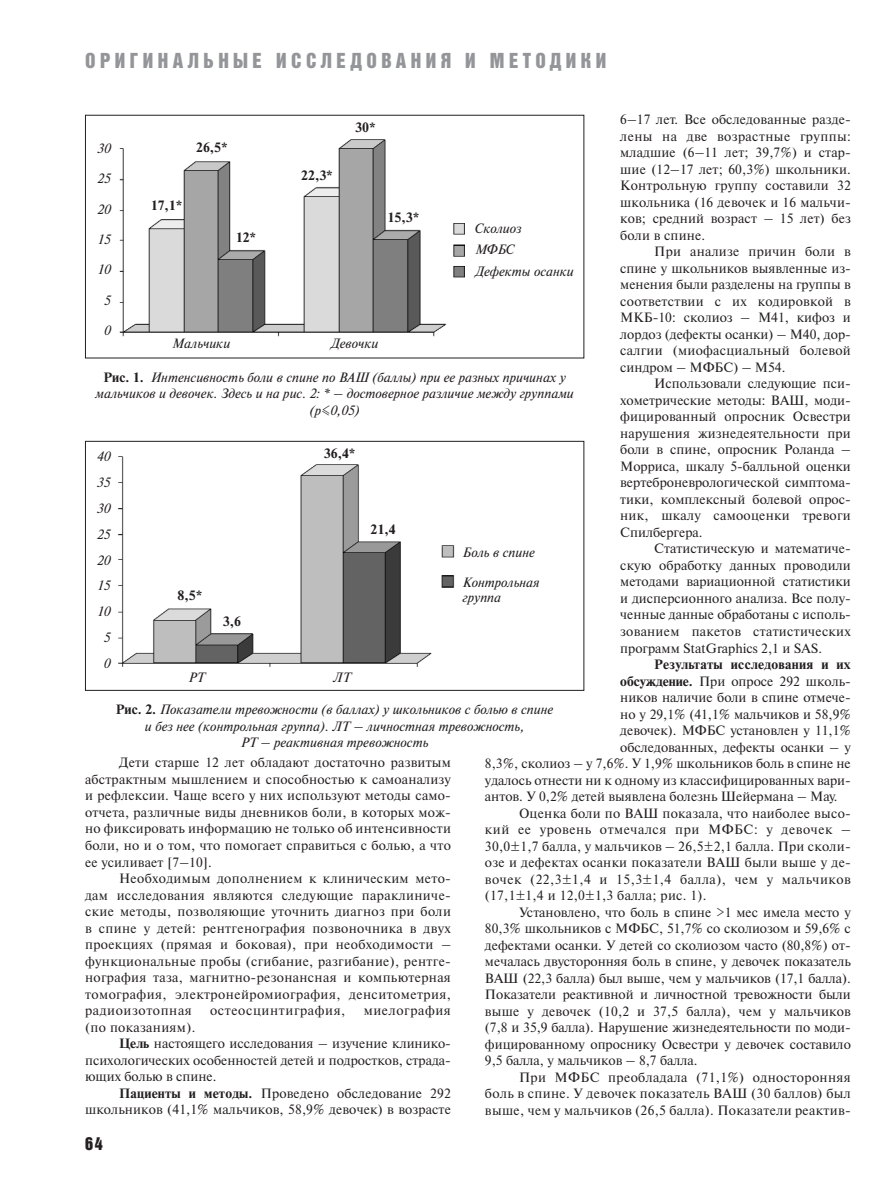
<style>
.page{position:relative;width:893px;height:1190px;background:#fff}
.page>*{position:absolute;margin:0;border:0;box-sizing:border-box;transform-origin:0 0}
.t1{font:21px "Bastion Kontrast";letter-spacing:.21em;color:#939598}
.t2{font:18px "Bastion Kontrast";color:#231f20}
.t3{font:13.5px/16.5px "Newton C";color:#231f20;text-align:justify}
.t4{font:italic 13.5px/25.8px "Newton C";color:#231f20;text-align:center}
.t5{font:13.5px "Newton C";letter-spacing:.02em;color:#231f20}
.t6{font:13.5px "Newton C";letter-spacing:.025em;color:#231f20}
.t7{font:700 13.5px "Newton C";letter-spacing:.02em;color:#231f20}
.t8{font:13.5px "Newton C";letter-spacing:.035em;color:#231f20}
.t9{font:13.5px "Newton C";letter-spacing:.04em;color:#231f20}
.t10{font:13.5px "Newton C";letter-spacing:.03em;color:#231f20}
.t11{font:13.5px "Newton C";letter-spacing:.045em;color:#231f20}
.s1{font-weight:700}
.s2{font-weight:700;font-style:normal}
</style>
<div class="page">
<img style="left:119px;top:139px;width:346px;height:197px">
<div style="left:85px;top:115px;width:499px;height:243px;border:1px solid #231f20"></div>
<img style="left:118px;top:456px;width:337px;height:211px">
<div style="left:85px;top:441px;width:499px;height:249px;border:1px solid #231f20"></div>
<h1 class="t1" style="left:85px;top:53px;width:522px">ОРИГИНАЛЬНЫЕ ИССЛЕДОВАНИЯ И МЕТОДИКИ</h1>
<p class="t3" style="left:620px;top:113px;width:232px">6–17 лет. Все обследованные разде&shy;лены на две возрастные группы: младшие (6–11 лет; 39,7%) и стар&shy;шие (12–17 лет; 60,3%) школьники.<br>Контрольную группу составили 32 школьника (16 девочек и 16 мальчи&shy;ков; средний возраст – 15 лет) без боли в спине.</p>
<p class="t3" style="left:620px;top:245px;width:232px;text-indent:34px">При анализе причин боли в спине у школьников выявленные из&shy;менения были разделены на группы в соответствии с их кодировкой в МКБ-10: сколиоз – М41, кифоз и лордоз (дефекты осанки) – М40, дор&shy;салгии (миофасциальный болевой синдром – МФБС) – М54.</p>
<p class="t3" style="left:620px;top:377px;width:232px;text-indent:34px">Использовали следующие пси&shy;хометрические методы: ВАШ, моди&shy;фицированный опросник Освестри нарушения жизнедеятельности при боли в спине, опросник Роланда – Морриса, шкалу 5-балльной оценки вертеброневрологической симптома&shy;тики, комплексный болевой опрос&shy;ник, шкалу самооценки тревоги Спилбергера.</p>
<p class="t3" style="left:620px;top:542px;width:232px;text-indent:34px">Статистическую и математиче&shy;скую обработку данных проводили методами вариационной статистики и дисперсионного анализа. Все полу&shy;ченные данные обработаны с исполь&shy;зованием пакетов статистических программ StatGraphics 2,1 и SAS.</p>
<p class="t7" style="left:654px;top:659px;width:198px">Результаты исследования и их</p>
<p class="t3" style="left:620px;top:674px;width:232px"><span class="s1">обсуждение.</span> При опросе 292 школь-</p>
<p class="t3" style="left:620px;top:690px;width:232px">ников наличие боли в спине отмече-</p>
<p class="t3" style="left:620px;top:707px;width:232px">но у 29,1% (41,1% мальчиков и 58,9%</p>
<p class="t3" style="left:620px;top:723px;width:232px">девочек). МФБС установлен у 11,1%</p>
<p class="t3" style="left:620px;top:740px;width:232px">обследованных, дефекты осанки – у</p>
<p class="t3" style="left:485px;top:756px;width:367px">8,3%, сколиоз – у 7,6%. У 1,9% школьников боль в спине не</p>
<p class="t3" style="left:485px;top:773px;width:367px">удалось отнести ни к одному из классифицированных вари-</p>
<p class="t3" style="left:485px;top:789px;width:354px">антов. У 0,2% детей выявлена болезнь Шейермана – Мау.</p>
<p class="t5" style="left:519px;top:808px;width:333px">Оценка боли по ВАШ показала, что наиболее высо-</p>
<p class="t9" style="left:485px;top:824px;width:367px">кий ее уровень отмечался при МФБС: у девочек –</p>
<p class="t5" style="left:485px;top:841px;width:367px">30,0±1,7 балла, у мальчиков – 26,5±2,1 балла. При сколи-</p>
<p class="t5" style="left:485px;top:857px;width:367px">озе и дефектах осанки показатели ВАШ были выше у де-</p>
<p class="t8" style="left:485px;top:874px;width:367px">вочек (22,3±1,4 и 15,3±1,4 балла), чем у мальчиков</p>
<p class="t5" style="left:485px;top:890px;width:223px">(17,1±1,4 и 12,0±1,3 балла; рис. 1).</p>
<p class="t3" style="left:519px;top:905px;width:333px">Установлено, что боль в спине &gt;1 мес имела место у</p>
<p class="t3" style="left:485px;top:921px;width:367px">80,3% школьников с МФБС, 51,7% со сколиозом и 59,6% с</p>
<p class="t3" style="left:485px;top:938px;width:367px">дефектами осанки. У детей со сколиозом часто (80,8%) от-</p>
<p class="t3" style="left:485px;top:954px;width:367px">мечалась двусторонняя боль в спине, у девочек показатель</p>
<p class="t3" style="left:485px;top:971px;width:367px">ВАШ (22,3 балла) был выше, чем у мальчиков (17,1 балла).</p>
<p class="t3" style="left:485px;top:987px;width:367px">Показатели реактивной и личностной тревожности были</p>
<p class="t3" style="left:485px;top:1004px;width:367px">выше у девочек (10,2 и 37,5 балла), чем у мальчиков</p>
<p class="t3" style="left:485px;top:1020px;width:367px">(7,8 и 35,9 балла). Нарушение жизнедеятельности по моди-</p>
<p class="t3" style="left:485px;top:1037px;width:367px">фицированному опроснику Освестри у девочек составило</p>
<p class="t3" style="left:485px;top:1053px;width:214px">9,5 балла, у мальчиков – 8,7 балла.</p>
<p class="t10" style="left:519px;top:1072px;width:333px">При МФБС преобладала (71,1%) односторонняя</p>
<p class="t6" style="left:485px;top:1088px;width:367px">боль в спине. У девочек показатель ВАШ (30 баллов) был</p>
<p class="t6" style="left:485px;top:1105px;width:367px">выше, чем у мальчиков (26,5 балла). Показатели реактив-</p>
<p class="t7" style="left:355px;top:122px;width:22px">30*</p>
<p class="t7" style="left:196px;top:142px;width:33px">26,5*</p>
<p class="t4" style="left:97px;top:137px;width:15px">30</p>
<p class="t4" style="left:97px;top:167px;width:15px">25</p>
<p class="t4" style="left:97px;top:197px;width:15px">20</p>
<p class="t4" style="left:97px;top:228px;width:15px">15</p>
<p class="t4" style="left:97px;top:258px;width:15px">10</p>
<p class="t4" style="left:104px;top:289px;width:8px">5</p>
<p class="t4" style="left:104px;top:319px;width:8px">0</p>
<p class="t7" style="left:301px;top:170px;width:33px">22,3*</p>
<p class="t7" style="left:151px;top:200px;width:33px">17,1*</p>
<p class="t7" style="left:387px;top:212px;width:33px">15,3*</p>
<p class="t4" style="left:475px;top:218px;width:100px;line-height:21.9px;text-align:left">Сколиоз<br>МФБС<br>Дефекты осанки</p>
<p class="t7" style="left:236px;top:232px;width:22px">12*</p>
<p class="t4" style="left:172px;top:331px;width:60px">Мальчики</p>
<p class="t4" style="left:331px;top:331px;width:49px">Девочки</p>
<p class="t4" style="left:95px;top:370px;width:480px;line-height:16.5px"><span class="s2">Рис. 1.</span> Интенсивность боли в спине по ВАШ (баллы) при ее разных причинах у мальчиков и девочек. Здесь и на рис. 2: * – достоверное различие между группами (р≤0,05)</p>
<p class="t7" style="left:324px;top:448px;width:33px">36,4*</p>
<p class="t4" style="left:97px;top:445px;width:15px">40<br>35<br>30<br>25<br>20<br>15<br>10<br>5<br>0</p>
<p class="t7" style="left:370px;top:524px;width:27px">21,4</p>
<p class="t4" style="left:462px;top:540px;width:74px">Боль в спине</p>
<p class="t4" style="left:462px;top:576px;width:78px;line-height:15px;text-align:left">Контрольная группа</p>
<p class="t7" style="left:177px;top:590px;width:26px">8,5*</p>
<p class="t7" style="left:223px;top:616px;width:20px">3,6</p>
<p class="t4" style="left:189px;top:665px;width:18px">РТ</p>
<p class="t4" style="left:333px;top:665px;width:19px">ЛТ</p>
<p class="t4" style="left:116px;top:702px;width:439px;line-height:16.5px"><span class="s2">Рис. 2.</span> Показатели тревожности (в баллах) у школьников с болью в спине и без нее (контрольная группа). ЛТ – личностная тревожность,<br>РТ – реактивная тревожность</p>
<p class="t3" style="left:85px;top:756px;width:367px;text-indent:34px">Дети старше 12 лет обладают достаточно развитым абстрактным мышлением и способностью к самоанализу и рефлексии. Чаще всего у них используют методы само&shy;отчета, различные виды дневников боли, в которых мож&shy;но фиксировать информацию не только об интенсивности боли, но и о том, что помогает справиться с болью, а что ее усиливает [7–10].</p>
<p class="t3" style="left:85px;top:871px;width:367px;text-indent:34px">Необходимым дополнением к клиническим мето&shy;дам исследования являются следующие параклиниче&shy;ские методы, позволяющие уточнить диагноз при боли в спине у детей: рентгенография позвоночника в двух проекциях (прямая и боковая), при необходимости – функциональные пробы (сгибание, разгибание), рентге&shy;нография таза, магнитно-резонансная и компьютерная томография, электронейромиография, денситометрия, радиоизотопная</p>
<p class="t11" style="left:210px;top:1005px;width:137px">остеосцинтиграфия,</p>
<p class="t11" style="left:363px;top:1005px;width:89px">миелография</p>
<p class="t6" style="left:85px;top:1022px;width:112px">(по показаниям).</p>
<p class="t3" style="left:119px;top:1036px;width:333px"><span class="s1">Цель</span> настоящего исследования – изучение клинико-</p>
<p class="t3" style="left:85px;top:1053px;width:367px">психологических особенностей детей и подростков, страда-</p>
<p class="t3" style="left:85px;top:1069px;width:133px">ющих болью в спине.</p>
<p class="t3" style="left:119px;top:1086px;width:333px"><span class="s1">Пациенты и методы.</span> Проведено обследование 292</p>
<p class="t3" style="left:85px;top:1102px;width:367px">школьников (41,1% мальчиков, 58,9% девочек) в возрасте</p>
<h2 class="t2" style="left:85px;top:1137px;width:19px">64</h2>
</div>
